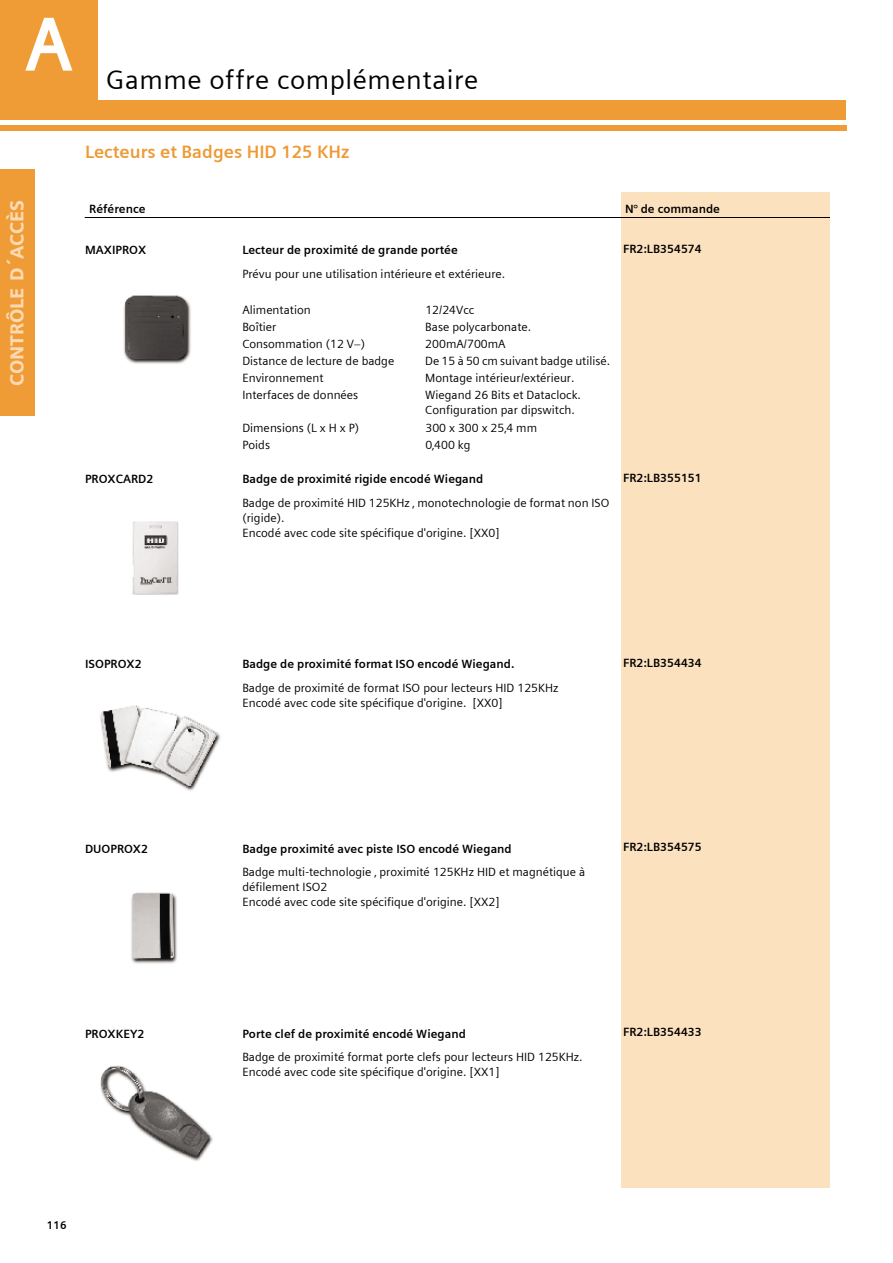
<style>
.page{position:relative;width:893px;height:1263px;background:#fff}
.page>*{position:absolute;margin:0;border:0;box-sizing:border-box;transform-origin:0 0}
.t1{font:72px "Siemens Sans";color:#fff}
.t2{font:27px "Siemens Sans";letter-spacing:.02em;color:#000}
.t3{font:900 18.9px "Siemens Sans";color:#fbd9b2}
.t4{font:700 18px "Siemens Sans";color:#ed9934}
.t5{font:12px/15px "Siemens Sans";color:#000}
.t6{font:700 12px "Siemens Sans";color:#000}
.t7{font:700 11.25px "Siemens Sans";color:#000}
.s1{font-size:22.5px}
</style>
<div class="page">
<div style="left:0;top:0;width:98px;height:119px;background:#f09c36"></div>
<svg style="left:25px;top:17px;width:48px;height:54px"></svg>
<div style="left:47px;top:100px;width:799px;height:19px;background:#f09c36"></div>
<div style="left:0;top:125px;width:846px;height:6px;background:#f09c36"></div>
<div style="left:0;top:170px;width:34px;height:246px;background:#f09c36"></div>
<div style="left:621px;top:192px;width:208px;height:996px;background:#fce1bf"></div>
<hr style="left:85px;top:217px;width:744px;height:1px;background:#000">
<img style="left:123px;top:295px;width:68px;height:69px">
<img style="left:132px;top:521px;width:47px;height:74px">
<img style="left:100px;top:705px;width:121px;height:86px">
<img style="left:131px;top:892px;width:46px;height:72px">
<img style="left:100px;top:1065px;width:113px;height:96px">
<h1 class="t1" style="left:26px;top:4px;width:46px">A</h1>
<h2 class="t2" style="left:106px;top:64px;width:374px">Gamme offre complémentaire</h2>
<h3 class="t3" style="left:6px;top:386px;width:187px;rotate:-90deg">contrôle d<span class="s1">´</span>accès</h3>
<h3 class="t4" style="left:85px;top:141px;width:266px">Lecteurs et Badges HID 125 KHz</h3>
<p class="t6" style="left:89px;top:202px;width:58px">Référence</p>
<p class="t6" style="left:625px;top:202px;width:96px">N° de commande</p>
<p class="t6" style="left:85px;top:243px;width:63px">MAXIPROX</p>
<p class="t6" style="left:242px;top:243px;width:217px">Lecteur de proximité de grande portée</p>
<p class="t5" style="left:242px;top:266px;width:264px">Prévu pour une utilisation intérieure et extérieure.</p>
<p class="t5" style="left:242px;top:302px;width:70px">Alimentation</p>
<p class="t5" style="left:425px;top:302px;width:50px">12/24Vcc</p>
<p class="t5" style="left:242px;top:319px;width:35px">Boîtier</p>
<p class="t5" style="left:425px;top:319px;width:107px">Base polycarbonate.</p>
<p class="t5" style="left:242px;top:336px;width:124px">Consommation (12 V )</p>
<p class="t5" style="left:425px;top:336px;width:82px">200mA/700mA</p>
<p class="t5" style="left:242px;top:354px;width:153px">Distance de lecture de badge</p>
<p class="t5" style="left:425px;top:354px;width:187px">De 15 à 50 cm suivant badge utilisé.</p>
<p class="t5" style="left:242px;top:371px;width:83px">Environnement</p>
<p class="t5" style="left:425px;top:371px;width:151px">Montage intérieur/extérieur.</p>
<p class="t5" style="left:242px;top:388px;width:117px">Interfaces de données</p>
<p class="t5" style="left:425px;top:388px;width:157px">Wiegand 26 Bits et Dataclock.<br>Configuration par dipswitch.</p>
<p class="t5" style="left:242px;top:420px;width:118px">Dimensions (L x H x P)</p>
<p class="t5" style="left:425px;top:420px;width:113px">300 x 300 x 25‚4 mm</p>
<p class="t5" style="left:242px;top:437px;width:29px">Poids</p>
<p class="t5" style="left:425px;top:437px;width:47px">0‚400 kg</p>
<p class="t6" style="left:623px;top:242px;width:80px">FR2:LB354574</p>
<p class="t6" style="left:85px;top:472px;width:70px">PROXCARD2</p>
<p class="t6" style="left:242px;top:472px;width:243px">Badge de proximité rigide encodé Wiegand</p>
<p class="t5" style="left:242px;top:495px;width:369px">Badge de proximité HID 125KHz ‚ monotechnologie de format non ISO (rigide).<br>Encodé avec code site spécifique d'origine. [XX0]</p>
<p class="t6" style="left:623px;top:471px;width:80px">FR2:LB355151</p>
<p class="t6" style="left:85px;top:657px;width:58px">ISOPROX2</p>
<p class="t6" style="left:242px;top:657px;width:274px">Badge de proximité format ISO encodé Wiegand.</p>
<p class="t5" style="left:242px;top:680px;width:318px">Badge de proximité de format ISO pour lecteurs HID 125KHz<br>Encodé avec code site spécifique d'origine. [XX0]</p>
<p class="t6" style="left:623px;top:656px;width:80px">FR2:LB354434</p>
<p class="t6" style="left:85px;top:842px;width:65px">DUOPROX2</p>
<p class="t6" style="left:242px;top:842px;width:271px">Badge proximité avec piste ISO encodé Wiegand</p>
<p class="t5" style="left:242px;top:865px;width:344px">Badge multi-technologie ‚ proximité 125KHz HID et magnétique à défilement ISO2<br>Encodé avec code site spécifique d'origine. [XX2]</p>
<p class="t6" style="left:623px;top:840px;width:80px">FR2:LB354575</p>
<p class="t6" style="left:85px;top:1027px;width:61px">PROXKEY2</p>
<p class="t6" style="left:242px;top:1027px;width:225px">Porte clef de proximité encodé Wiegand</p>
<p class="t5" style="left:242px;top:1049px;width:342px">Badge de proximité format porte clefs pour lecteurs HID 125KHz.<br>Encodé avec code site spécifique d'origine. [XX1]</p>
<p class="t6" style="left:623px;top:1025px;width:80px">FR2:LB354433</p>
<p class="t7" style="left:47px;top:1219px;width:21px">116</p>
</div>
